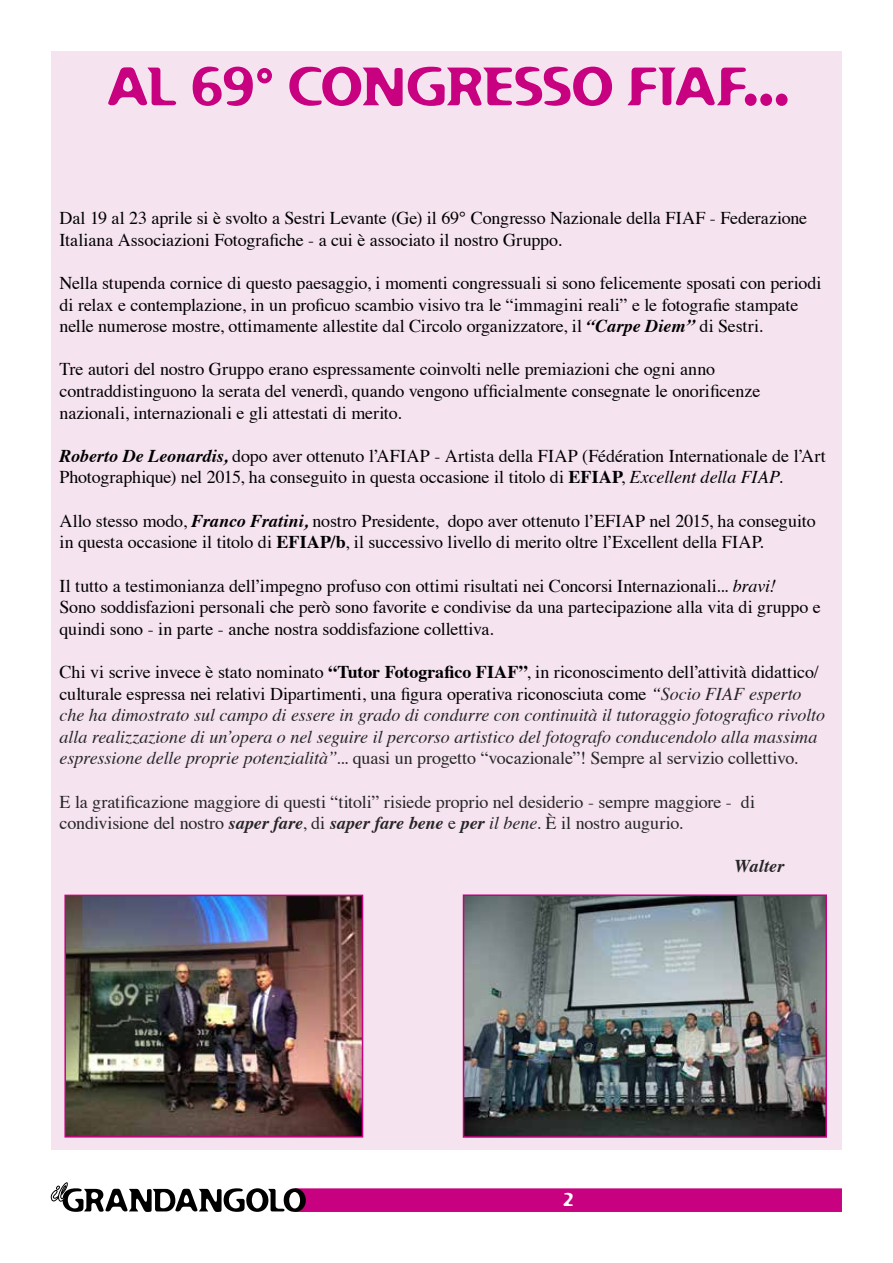
<style>
.page{position:relative;width:893px;height:1263px;background:#fff}
.page>*{position:absolute;margin:0;border:0;box-sizing:border-box;transform-origin:0 0}
.t1{font:52.5px "Flexure";letter-spacing:-.03em;color:#c7017f;scale:.96 1}
.t2{font:18px/21.6px "Times";letter-spacing:-.01em;color:#000}
.t3{font:italic 18px/21.6px "Times";letter-spacing:-.005em;color:#252525}
.t4{font:18px/21.6px "Times";letter-spacing:-.01em;color:#252525}
.t5{font:italic 700 18px "Times";letter-spacing:.005em;color:#252525}
.t6{font:18px "Flexure";color:#fff}
.s1{font-weight:700;font-style:italic}
.s2{font-weight:700}
.s3{font-style:italic}
.s4{font-style:normal;color:#000}
.s5{font-weight:700;font-style:normal;color:#000}
.s6{color:#000}
.s7{font-style:normal}
</style>
<div class="page">
<svg style="left:51px;top:1182px;width:791px;height:30px"></svg>
<div style="left:51px;top:51px;width:790px;height:1098px;background:#f6e3f0"></div>
<img style="left:466px;top:897px;width:358px;height:238px">
<div style="left:463px;top:894px;width:364px;height:244px;border:2px solid #c7017f"></div>
<img style="left:67px;top:898px;width:293px;height:236px">
<div style="left:64px;top:895px;width:299px;height:242px;border:2px solid #c7017f"></div>
<h1 class="t1" style="left:107px;top:54px;width:712px">AL 69° CONGRESSO FIAF...</h1>
<p class="t2" style="left:60px;top:206px;width:749px">Dal 19 al 23 aprile si è svolto a Sestri Levante (Ge) il 69° Congresso Nazionale della FIAF - Federazione<br>Italiana Associazioni Fotografiche - a cui è associato il nostro Gruppo.</p>
<p class="t2" style="left:60px;top:271px;width:763px">Nella stupenda cornice di questo paesaggio, i momenti congressuali si sono felicemente sposati con periodi di relax e contemplazione, in un proficuo scambio visivo tra le “immagini reali” e le fotografie stampate nelle numerose mostre, ottimamente allestite dal Circolo organizzatore, il <span class="s1">“Carpe Diem”</span> di Sestri.</p>
<p class="t2" style="left:60px;top:357px;width:702px">Tre autori del nostro Gruppo erano espressamente coinvolti nelle premiazioni che ogni anno contraddistinguono la serata del venerdì, quando vengono ufficialmente consegnate le onorificenze nazionali, internazionali e gli attestati di merito.</p>
<p class="t2" style="left:60px;top:443px;width:768px"><span class="s1">Roberto De Leonardis,</span> dopo aver ottenuto l’AFIAP - Artista della FIAP (Fédération Internationale de l’Art<br>Photographique) nel 2015, ha conseguito in questa occasione il titolo di <span class="s2">EFIAP</span>, <span class="s3">Excellent della FIAP.</span></p>
<p class="t2" style="left:60px;top:508px;width:758px">Allo stesso modo, <span class="s1">Franco Fratini,</span> nostro Presidente, dopo aver ottenuto l’EFIAP nel 2015, ha conseguito in questa occasione il titolo di <span class="s2">EFIAP/b</span>, il successivo livello di merito oltre l’Excellent della FIAP.</p>
<p class="t2" style="left:60px;top:573px;width:763px">Il tutto a testimonianza dell’impegno profuso con ottimi risultati nei Concorsi Internazionali... <span class="s3">bravi!<br></span>Sono soddisfazioni personali che però sono favorite e condivise da una partecipazione alla vita di gruppo e quindi sono - in parte - anche nostra soddisfazione collettiva.</p>
<p class="t3" style="left:60px;top:660px;width:767px"><span class="s4">Chi vi scrive invece è stato nominato</span> <span class="s5">“Tutor Fotografico FIAF”</span><span class="s4">, in riconoscimento dell’attività didattico/ culturale espressa nei relativi Dipartimenti, una figura operativa riconosciuta come</span> <span class="s6">“</span>Socio FIAF esperto che ha dimostrato sul campo di essere in grado di condurre con continuità il tutoraggio fotografico rivolto alla realizzazione di un’opera o nel seguire il percorso artistico del fotografo conducendolo alla massima espressione delle proprie potenzialità”<span class="s7">... quasi un progetto “vocazionale”! Sempre al servizio collettivo.</span></p>
<p class="t4" style="left:60px;top:789px;width:697px">E la gratificazione maggiore di questi “titoli” risiede proprio nel desiderio - sempre maggiore - di condivisione del nostro <span class="s1">saper fare</span>, di <span class="s1">saper fare bene</span> e <span class="s1">per</span> <span class="s3">il bene</span>. È il nostro augurio.</p>
<p class="t5" style="left:735px;top:849px;width:51px">Walter</p>
<p class="t6" style="left:562px;top:1188px;width:13px">2</p>
</div>
